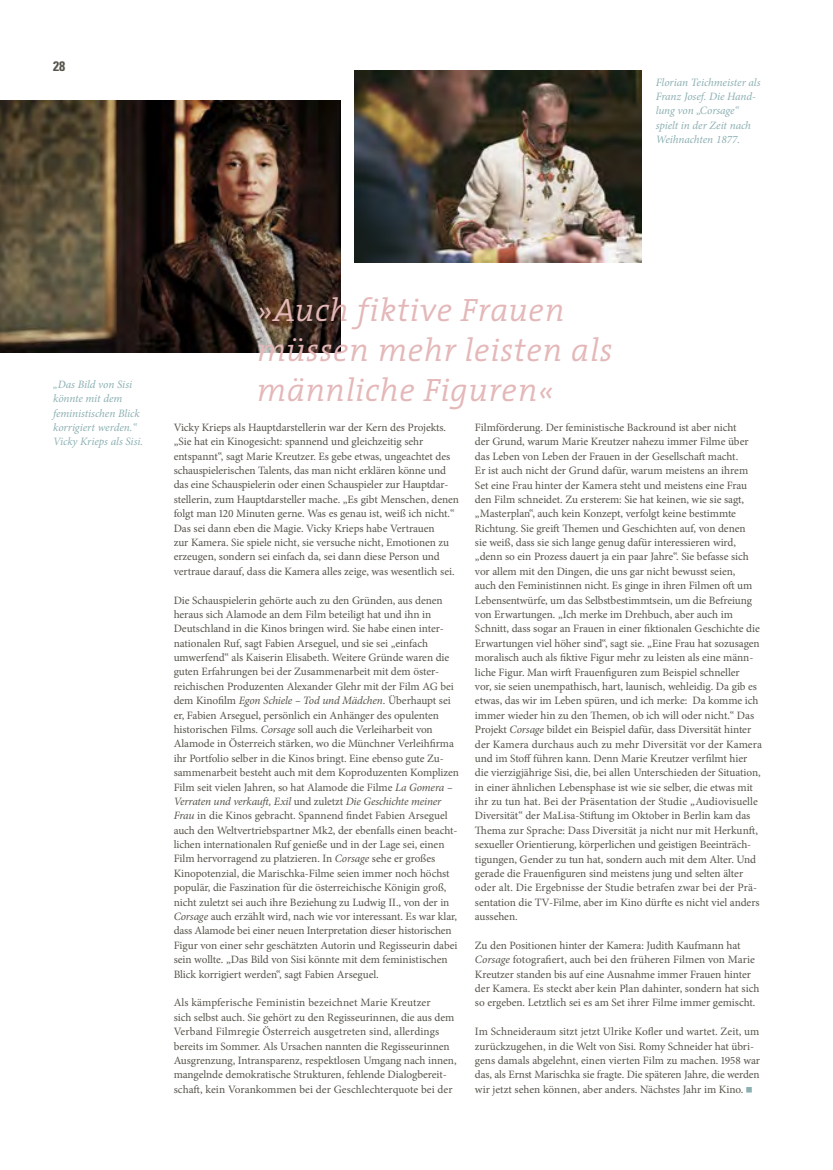
<style>
.page{position:relative;width:833px;height:1170px;background:#fff}
.page>*{position:absolute;margin:0;border:0;box-sizing:border-box;transform-origin:0 0}
.t1{font:italic 300 32.5px/40px "The Serif";letter-spacing:.02em;color:#e4b7b8}
.t2{font:700 condensed 13.75px "Univers LT Std";color:#57544b}
.t3{font:11.25px/14.4px "Minion Pro";letter-spacing:-.005em;color:#57544b}
.t4{font:italic 11.25px/14.4px "Minion Pro";letter-spacing:-.005em;color:#8db0b3}
.s1{font-style:italic}
</style>
<div class="page">
<img style="left:0;top:100px;width:340px;height:252px">
<img style="left:354px;top:71px;width:287px;height:191px">
<svg style="left:746px;top:1087px;width:6px;height:5px"></svg>
<p class="t2" style="left:53px;top:58px;width:14px">28</p>
<p class="t4" style="left:656px;top:75px;width:106px">Florian Teichmeister als<br>Franz Josef. Die Hand&shy;lung von „Corsage“ spielt in der Zeit nach<br>Weihnachten 1877.</p>
<p class="t4" style="left:53px;top:377px;width:91px">„Das Bild von Sisi könnte mit dem feministischen Blick korrigiert werden.“<br>Vicky Krieps als Sisi.</p>
<h1 class="t1" style="left:257px;top:289px;width:357px">»Auch fiktive Frauen müssen mehr leisten als männliche Figuren«</h1>
<p class="t3" style="left:174px;top:420px;width:287px">Vicky Krieps als Hauptdarstellerin war der Kern des Projekts. „Sie hat ein Kinogesicht: spannend und gleichzeitig sehr entspannt“, sagt Marie Kreutzer. Es gebe etwas, ungeachtet des schauspielerischen Talents, das man nicht erklären könne und das eine Schauspielerin oder einen Schauspieler zur Hauptdar&shy;stellerin, zum Hauptdarsteller mache. „Es gibt Menschen, denen folgt man 120 Minuten gerne. Was es genau ist, weiß ich nicht.“ Das sei dann eben die Magie. Vicky Krieps habe Vertrauen<br>zur Kamera. Sie spiele nicht, sie versuche nicht, Emotionen zu erzeugen, sondern sei einfach da, sei dann diese Person und vertraue darauf, dass die Kamera alles zeige, was wesentlich sei.</p>
<p class="t3" style="left:174px;top:592px;width:287px">Die Schauspielerin gehörte auch zu den Gründen, aus denen heraus sich Alamode an dem Film beteiligt hat und ihn in Deutschland in die Kinos bringen wird. Sie habe einen inter&shy;nationalen Ruf, sagt Fabien Arseguel, und sie sei „einfach umwerfend“ als Kaiserin Elisabeth. Weitere Gründe waren die guten Erfahrungen bei der Zusammenarbeit mit dem öster&shy;reichischen Produzenten Alexander Glehr mit der Film AG bei dem Kinofilm <span class="s1">Egon Schiele – Tod und Mädchen</span>. Überhaupt sei er, Fabien Arseguel, persönlich ein Anhänger des opulenten historischen Films. <span class="s1">Corsage</span> soll auch die Verleiharbeit von Alamode in Österreich stärken, wo die Münchner Verleihfirma ihr Portfolio selber in die Kinos bringt. Eine ebenso gute Zu&shy;sammenarbeit besteht auch mit dem Koproduzenten Komplizen Film seit vielen Jahren, so hat Alamode die Filme <span class="s1">La Gomera – Verraten und verkauft, Exil</span> und zuletzt <span class="s1">Die Geschichte meiner Frau</span> in die Kinos gebracht. Spannend findet Fabien Arseguel auch den Weltvertriebspartner Mk2, der ebenfalls einen beacht&shy;lichen internationalen Ruf genieße und in der Lage sei, einen Film hervorragend zu platzieren. In <span class="s1">Corsage</span> sehe er großes Kinopotenzial, die Marischka-Filme seien immer noch höchst populär, die Faszination für die österreichische Königin groß, nicht zuletzt sei auch ihre Beziehung zu Ludwig II., von der in <span class="s1">Corsage</span> auch erzählt wird, nach wie vor interessant. Es war klar, dass Alamode bei einer neuen Interpretation dieser historischen Figur von einer sehr geschätzten Autorin und Regisseurin dabei sein wollte. „Das Bild von Sisi könnte mit dem feministischen Blick korrigiert werden“, sagt Fabien Arseguel.</p>
<p class="t3" style="left:174px;top:995px;width:284px">Als kämpferische Feministin bezeichnet Marie Kreutzer<br>sich selbst auch. Sie gehört zu den Regisseurinnen, die aus dem Verband Filmregie Österreich ausgetreten sind, allerdings bereits im Sommer. Als Ursachen nannten die Regisseurinnen Ausgrenzung, Intransparenz, respektlosen Umgang nach innen, mangelnde demokratische Strukturen, fehlende Dialogbereit&shy;schaft, kein Vorankommen bei der Geschlechterquote bei der</p>
<p class="t3" style="left:475px;top:420px;width:288px">Filmförderung. Der feministische Backround ist aber nicht<br>der Grund, warum Marie Kreutzer nahezu immer Filme über das Leben von Leben der Frauen in der Gesellschaft macht.<br>Er ist auch nicht der Grund dafür, warum meistens an ihrem Set eine Frau hinter der Kamera steht und meistens eine Frau den Film schneidet. Zu ersterem: Sie hat keinen, wie sie sagt, „Masterplan“, auch kein Konzept, verfolgt keine bestimmte Richtung. Sie greift Themen und Geschichten auf, von denen<br>sie weiß, dass sie sich lange genug dafür interessieren wird, „denn so ein Prozess dauert ja ein paar Jahre“. Sie befasse sich vor allem mit den Dingen, die uns gar nicht bewusst seien,<br>auch den Feministinnen nicht. Es ginge in ihren Filmen oft um Lebensentwürfe, um das Selbstbestimmtsein, um die Befreiung von Erwartungen. „Ich merke im Drehbuch, aber auch im Schnitt, dass sogar an Frauen in einer fiktionalen Geschichte die Erwartungen viel höher sind“, sagt sie. „Eine Frau hat sozusagen moralisch auch als fiktive Figur mehr zu leisten als eine männ&shy;liche Figur. Man wirft Frauenfiguren zum Beispiel schneller<br>vor, sie seien unempathisch, hart, launisch, wehleidig. Da gib es etwas, das wir im Leben spüren, und ich merke: Da komme ich immer wieder hin zu den Themen, ob ich will oder nicht.“ Das Projekt <span class="s1">Corsage</span> bildet ein Beispiel dafür, dass Diversität hinter der Kamera durchaus auch zu mehr Diversität vor der Kamera und im Stoff führen kann. Denn Marie Kreutzer verfilmt hier die vierzigjährige Sisi, die, bei allen Unterschieden der Situation, in einer ähnlichen Lebensphase ist wie sie selber, die etwas mit ihr zu tun hat. Bei der Präsentation der Studie „Audiovisuelle Diversität“ der MaLisa-Stiftung im Oktober in Berlin kam das Thema zur Sprache: Dass Diversität ja nicht nur mit Herkunft, sexueller Orientierung, körperlichen und geistigen Beeinträch&shy;tigungen, Gender zu tun hat, sondern auch mit dem Alter. Und gerade die Frauenfiguren sind meistens jung und selten älter oder alt. Die Ergebnisse der Studie betrafen zwar bei der Prä&shy;sentation die TV-Filme, aber im Kino dürfte es nicht viel anders aussehen.</p>
<p class="t3" style="left:475px;top:938px;width:286px">Zu den Positionen hinter der Kamera: Judith Kaufmann hat <span class="s1">Corsage</span> fotografiert, auch bei den früheren Filmen von Marie Kreutzer standen bis auf eine Ausnahme immer Frauen hinter der Kamera. Es steckt aber kein Plan dahinter, sondern hat sich so ergeben. Letztlich sei es am Set ihrer Filme immer gemischt.</p>
<p class="t3" style="left:475px;top:1024px;width:287px">Im Schneideraum sitzt jetzt Ulrike Kofler und wartet. Zeit, um zurückzugehen, in die Welt von Sisi. Romy Schneider hat übri&shy;gens damals abgelehnt, einen vierten Film zu machen. 1958 war das, als Ernst Marischka sie fragte. Die späteren Jahre, die werden wir jetzt sehen können, aber anders. Nächstes Jahr im Kino.</p>
</div>
